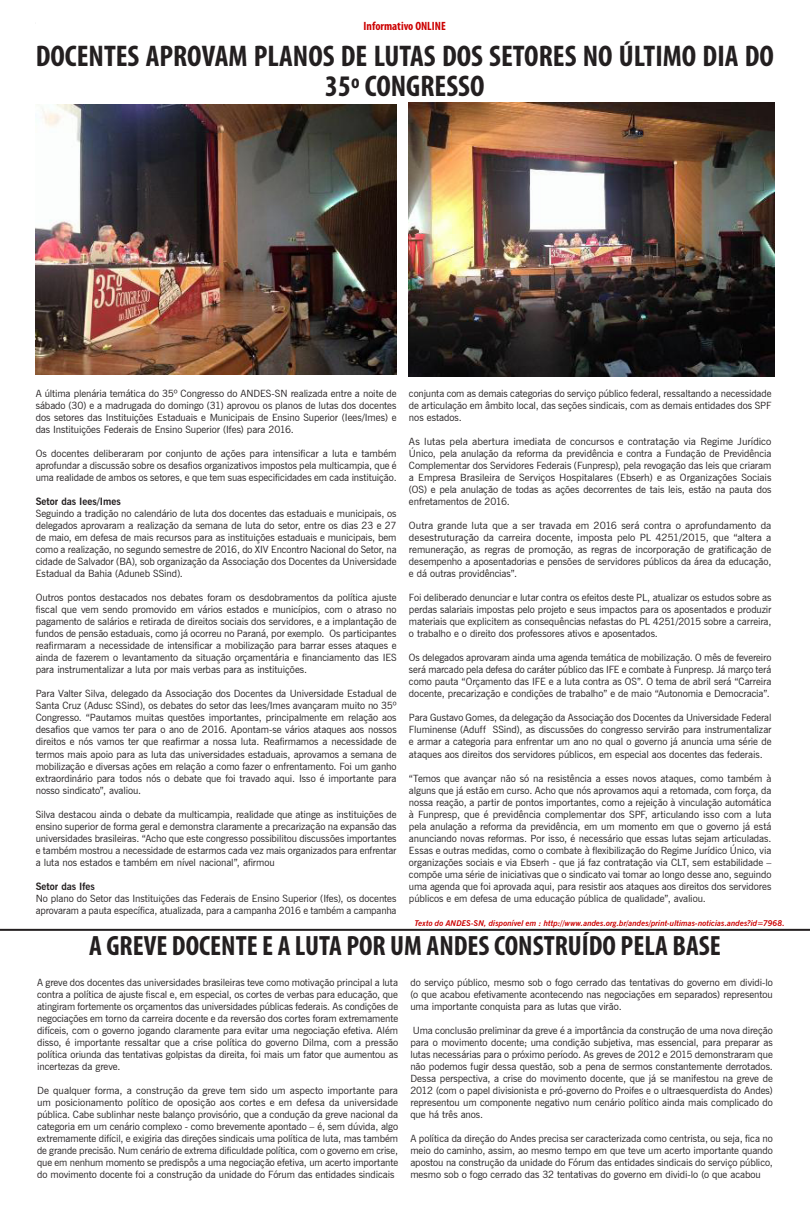
<style>
.page{position:relative;width:810px;height:1224px;background:#fff}
.page>*{position:absolute;margin:0;border:0;box-sizing:border-box;transform-origin:0 0}
.Subhead{font:700 condensed 30px/30px "Myriad Pro";color:#231f20;text-align:center}
.Subhead-2{font:700 condensed 28px "Myriad Pro";color:#231f20}
.Author{font:700 condensed 12px "Myriad Pro";color:#c00}
.Body_1_Nested{font:10px/12px "News Gothic BT";letter-spacing:-.01em;color:#231f20;text-align:justify}
.Body_1_Nested-2{font:700 10px "News Gothic BT";color:#231f20}
.Body_1_Nested-3{font:italic 700 8px "News Gothic BT";letter-spacing:.005em;color:#c00}
</style>
<div class="page">
<img style="left:36px;top:104px;width:360px;height:271px">
<img style="left:409px;top:102px;width:366px;height:274px">
<hr style="left:0;top:929px;width:810px;height:2px;background:#231f20">
<p class="Author" style="left:364px;top:19px;width:84px">Informativo ONLINE</p>
<p class="Subhead" style="left:36px;top:40px;width:740px">DOCENTES APROVAM PLANOS DE LUTAS DOS SETORES NO ÚLTIMO DIA DO<br>35º CONGRESSO</p>
<p class="Body_1_Nested" style="left:36px;top:387px;width:362px">A última plenária temática do 35º Congresso do ANDES-SN realizada entre a noite de sábado (30) e a madrugada do domingo (31) aprovou os planos de lutas dos docentes dos setores das Instituições Estaduais e Municipais de Ensino Superior (Iees/Imes) e das Instituições Federais de Ensino Superior (Ifes) para 2016.</p>
<p class="Body_1_Nested" style="left:36px;top:447px;width:362px">Os docentes deliberaram por conjunto de ações para intensificar a luta e também aprofundar a discussão sobre os desafios organizativos impostos pela multicampia, que é uma realidade de ambos os setores, e que tem suas especificidades em cada instituição.</p>
<p class="Body_1_Nested-2" style="left:36px;top:495px;width:87px">Setor das Iees/Imes</p>
<p class="Body_1_Nested" style="left:36px;top:507px;width:363px">Seguindo a tradição no calendário de luta dos docentes das estaduais e municipais, os delegados aprovaram a realização da semana de luta do setor, entre os dias 23 e 27 de maio, em defesa de mais recursos para as instituições estaduais e municipais, bem como a realização, no segundo semestre de 2016, do XIV Encontro Nacional do Setor, na cidade de Salvador (BA), sob organização da Associação dos Docentes da Universidade Estadual da Bahia (Aduneb SSind).</p>
<p class="Body_1_Nested" style="left:36px;top:592px;width:362px">Outros pontos destacados nos debates foram os desdobramentos da política ajuste fiscal que vem sendo promovido em vários estados e municípios, com o atraso no pagamento de salários e retirada de direitos sociais dos servidores, e a implantação de fundos de pensão estaduais, como já ocorreu no Paraná, por exemplo. Os participantes reafirmaram a necessidade de intensificar a mobilização para barrar esses ataques e ainda de fazerem o levantamento da situação orçamentária e financiamento das IES para instrumentalizar a luta por mais verbas para as instituições.</p>
<p class="Body_1_Nested" style="left:36px;top:688px;width:363px">Para Valter Silva, delegado da Associação dos Docentes da Universidade Estadual de Santa Cruz (Adusc SSind), os debates do setor das Iees/Imes avançaram muito no 35º Congresso. “Pautamos muitas questões importantes, principalmente em relação aos desafios que vamos ter para o ano de 2016. Apontam-se vários ataques aos nossos direitos e nós vamos ter que reafirmar a nossa luta. Reafirmamos a necessidade de termos mais apoio para as luta das universidades estaduais, aprovamos a semana de mobilização e diversas ações em relação a como fazer o enfrentamento. Foi um ganho extraordinário para todos nós o debate que foi travado aqui. Isso é importante para nosso sindicato”, avaliou.</p>
<p class="Body_1_Nested" style="left:36px;top:808px;width:362px">Silva destacou ainda o debate da multicampia, realidade que atinge as instituições de ensino superior de forma geral e demonstra claramente a precarização na expansão das universidades brasileiras. “Acho que este congresso possibilitou discussões importantes e também mostrou a necessidade de estarmos cada vez mais organizados para enfrentar a luta nos estados e também em nível nacional”, afirmou</p>
<p class="Body_1_Nested-2" style="left:36px;top:880px;width:61px">Setor das Ifes</p>
<p class="Body_1_Nested" style="left:36px;top:892px;width:362px">No plano do Setor das Instituições das Federais de Ensino Superior (Ifes), os docentes aprovaram a pauta específica, atualizada, para a campanha 2016 e também a campanha</p>
<p class="Body_1_Nested" style="left:409px;top:387px;width:364px">conjunta com as demais categorias do serviço público federal, ressaltando a necessidade de articulação em âmbito local, das seções sindicais, com as demais entidades dos SPF nos estados.</p>
<p class="Body_1_Nested" style="left:409px;top:435px;width:364px">As lutas pela abertura imediata de concursos e contratação via Regime Jurídico Único, pela anulação da reforma da previdência e contra a Fundação de Previdência Complementar dos Servidores Federais (Funpresp), pela revogação das leis que criaram a Empresa Brasileira de Serviços Hospitalares (Ebserh) e as Organizações Sociais (OS) e pela anulação de todas as ações decorrentes de tais leis, estão na pauta dos enfretamentos de 2016.</p>
<p class="Body_1_Nested" style="left:409px;top:519px;width:364px">Outra grande luta que a ser travada em 2016 será contra o aprofundamento da desestruturação da carreira docente, imposta pelo PL 4251/2015, que “altera a remuneração, as regras de promoção, as regras de incorporação de gratificação de desempenho a aposentadorias e pensões de servidores públicos da área da educação, e dá outras providências”.</p>
<p class="Body_1_Nested" style="left:409px;top:592px;width:364px">Foi deliberado denunciar e lutar contra os efeitos deste PL, atualizar os estudos sobre as perdas salariais impostas pelo projeto e seus impactos para os aposentados e produzir materiais que explicitem as consequências nefastas do PL 4251/2015 sobre a carreira, o trabalho e o direito dos professores ativos e aposentados.</p>
<p class="Body_1_Nested" style="left:409px;top:652px;width:364px">Os delegados aprovaram ainda uma agenda temática de mobilização. O mês de fevereiro será marcado pela defesa do caráter público das IFE e combate à Funpresp. Já março terá como pauta “Orçamento das IFE e a luta contra as OS”. O tema de abril será “Carreira docente, precarização e condições de trabalho” e de maio “Autonomia e Democracia”.</p>
<p class="Body_1_Nested" style="left:409px;top:712px;width:364px">Para Gustavo Gomes, da delegação da Associação dos Docentes da Universidade Federal Fluminense (Aduff SSind), as discussões do congresso servirão para instrumentalizar e armar a categoria para enfrentar um ano no qual o governo já anuncia uma série de ataques aos direitos dos servidores públicos, em especial aos docentes das federais.</p>
<p class="Body_1_Nested" style="left:409px;top:772px;width:364px">“Temos que avançar não só na resistência a esses novos ataques, como também à alguns que já estão em curso. Acho que nós aprovamos aqui a retomada, com força, da nossa reação, a partir de pontos importantes, como a rejeição à vinculação automática à Funpresp, que é previdência complementar dos SPF, articulando isso com a luta pela anulação a reforma da previdência, em um momento em que o governo já está anunciando novas reformas. Por isso, é necessário que essas lutas sejam articuladas.<br>Essas e outras medidas, como o combate à flexibilização do Regime Jurídico Único, via organizações sociais e via Ebserh - que já faz contratação via CLT, sem estabilidade – compõe uma série de iniciativas que o sindicato vai tomar ao longo desse ano, seguindo uma agenda que foi aprovada aqui, para resistir aos ataques aos direitos dos servidores públicos e em defesa de uma educação pública de qualidade”, avaliou.</p>
<p class="Body_1_Nested-3" style="left:415px;top:918px;width:371px">Texto do ANDES-SN, disponível em : http://www.andes.org.br/andes/print-ultimas-noticias.andes?id=7968.</p>
<p class="Subhead-2" style="left:89px;top:928px;width:633px">A GREVE DOCENTE E A LUTA POR UM ANDES CONSTRUÍDO PELA BASE</p>
<p class="Body_1_Nested" style="left:37px;top:976px;width:363px">A greve dos docentes das universidades brasileiras teve como motivação principal a luta contra a política de ajuste fiscal e, em especial, os cortes de verbas para educação, que atingiram fortemente os orçamentos das universidades públicas federais. As condições de negociações em torno da carreira docente e da reversão dos cortes foram extremamente difíceis, com o governo jogando claramente para evitar uma negociação efetiva. Além disso, é importante ressaltar que a crise política do governo Dilma, com a pressão política oriunda das tentativas golpistas da direita, foi mais um fator que aumentou as incertezas da greve.</p>
<p class="Body_1_Nested" style="left:37px;top:1085px;width:363px">De qualquer forma, a construção da greve tem sido um aspecto importante para um posicionamento político de oposição aos cortes e em defesa da universidade pública. Cabe sublinhar neste balanço provisório, que a condução da greve nacional da categoria em um cenário complexo - como brevemente apontado – é, sem dúvida, algo extremamente difícil, e exigiria das direções sindicais uma política de luta, mas também de grande precisão. Num cenário de extrema dificuldade política, com o governo em crise, que em nenhum momento se predispôs a uma negociação efetiva, um acerto importante do movimento docente foi a construção da unidade do Fórum das entidades sindicais</p>
<p class="Body_1_Nested" style="left:410px;top:976px;width:364px">do serviço público, mesmo sob o fogo cerrado das tentativas do governo em dividi-lo (o que acabou efetivamente acontecendo nas negociações em separados) representou uma importante conquista para as lutas que virão.</p>
<p class="Body_1_Nested" style="left:410px;top:1024px;width:364px">Uma conclusão preliminar da greve é a importância da construção de uma nova direção para o movimento docente; uma condição subjetiva, mas essencial, para preparar as lutas necessárias para o próximo período. As greves de 2012 e 2015 demonstraram que não podemos fugir dessa questão, sob a pena de sermos constantemente derrotados.<br>Dessa perspectiva, a crise do movimento docente, que já se manifestou na greve de 2012 (com o papel divisionista e pró-governo do Proifes e o ultraesquerdista do Andes) representou um componente negativo num cenário político ainda mais complicado do que há três anos.</p>
<p class="Body_1_Nested" style="left:410px;top:1133px;width:364px">A política da direção do Andes precisa ser caracterizada como centrista, ou seja, fica no meio do caminho, assim, ao mesmo tempo em que teve um acerto importante quando apostou na construção da unidade do Fórum das entidades sindicais do serviço público, mesmo sob o fogo cerrado das 32 tentativas do governo em dividi-lo (o que acabou</p>
</div>
